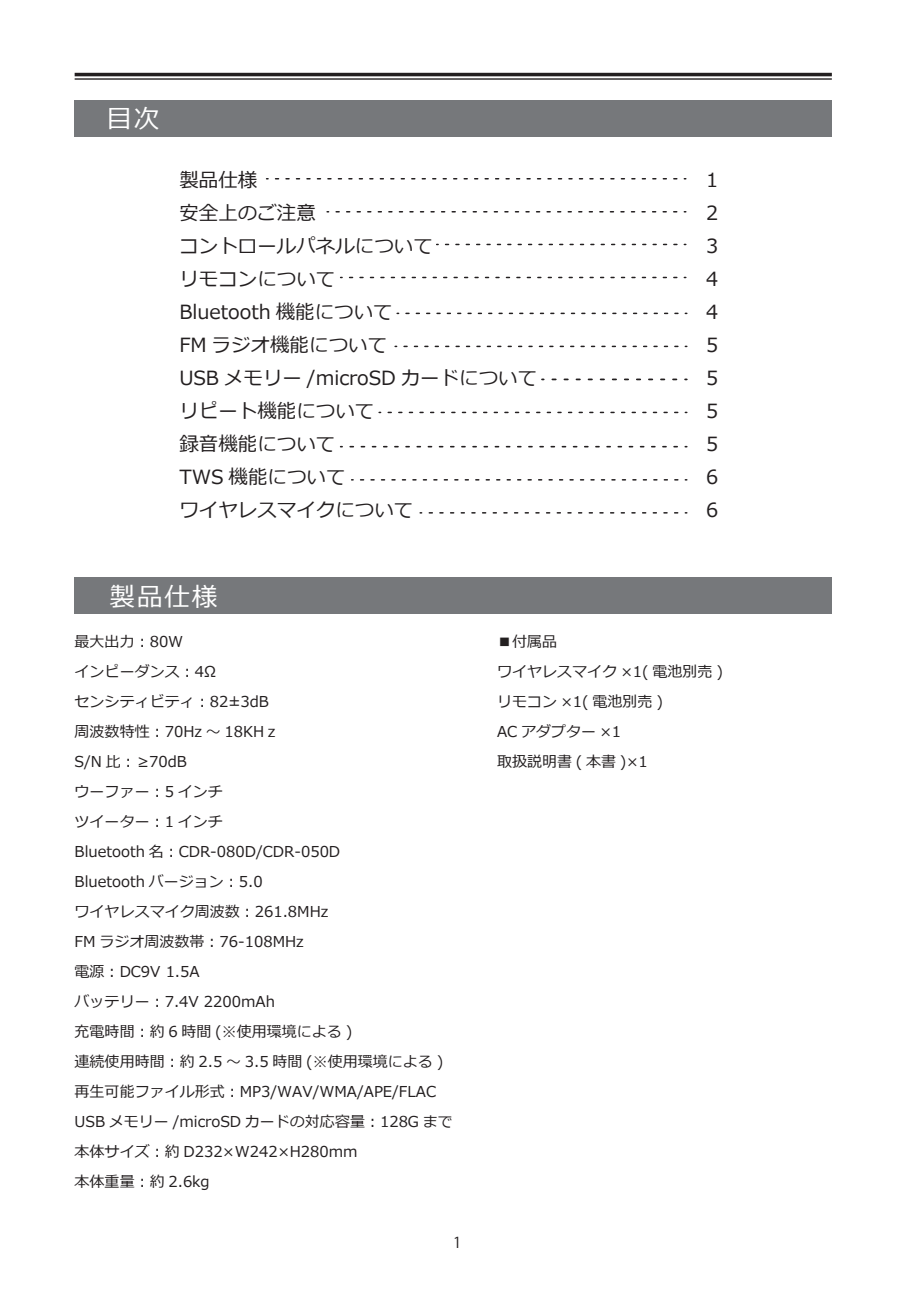
<style>
.page{position:relative;width:919px;height:1289px;background:#fff}
.page>*{position:absolute;margin:0;border:0;box-sizing:border-box;transform-origin:0 0}
.t1{font:25.65px "Meiryo";letter-spacing:.07em;color:#fff}
.t2{font:19.5px/33px "Meiryo";color:#231f20}
.t3{font:15px/30px "Meiryo";color:#231f20}
.t4{font:15px "Koz Go Pro";color:#231f20}
</style>
<div class="page">
<div style="left:75px;top:577px;width:756px;height:37px;background:#76787b"></div>
<hr style="left:75px;top:73px;width:756px;height:3px;background:#231f20">
<hr style="left:75px;top:78px;width:756px;height:2px;background:#231f20">
<div style="left:75px;top:100px;width:756px;height:37px;background:#76787b"></div>
<svg style="left:275px;top:178px;width:410px;height:1px"></svg>
<svg style="left:336px;top:211px;width:349px;height:1px"></svg>
<svg style="left:406px;top:312px;width:280px;height:2px"></svg>
<svg style="left:404px;top:345px;width:282px;height:2px"></svg>
<svg style="left:552px;top:378px;width:134px;height:2px"></svg>
<svg style="left:388px;top:411px;width:298px;height:2px"></svg>
<svg style="left:350px;top:446px;width:336px;height:1px"></svg>
<svg style="left:360px;top:479px;width:326px;height:1px"></svg>
<svg style="left:429px;top:512px;width:257px;height:1px"></svg>
<svg style="left:445px;top:244px;width:240px;height:1px"></svg>
<svg style="left:349px;top:277px;width:336px;height:1px"></svg>
<h1 class="t1" style="left:106px;top:101px;width:55px">目次</h1>
<h2 class="t2" style="left:179px;top:165px;width:359px">製品仕様<br>安全上のご注意<br>コントロールパネルについて<br>リモコンについて<br>Bluetooth 機能について<br>FM ラジオ機能について<br>USB メモリー /microSD カードについてリピート機能について<br>録音機能について<br>TWS 機能について<br>ワイヤレスマイクについて</h2>
<h2 class="t2" style="left:706px;top:164px;width:14px;text-align:justify">1<br>2<br>3<br>4<br>4<br>5<br>5<br>5<br>5<br>6<br>6</h2>
<h1 class="t1" style="left:110px;top:579px;width:109px">製品仕様</h1>
<p class="t3" style="left:75px;top:627px;width:379px">最大出力︓80W<br>インピーダンス︓4Ω<br>センシティビティ︓82±3dB<br>周波数特性︓70Hz ～ 18KHｚ<br>S/N 比︓ ≥70dB<br>ウーファー︓5 インチ<br>ツイーター︓1 インチ<br>Bluetooth 名︓CDR-080D/CDR-050D<br>Bluetooth バージョン︓5.0<br>ワイヤレスマイク周波数︓261.8MHz<br>FM ラジオ周波数帯︓76-108MHz<br>電源︓DC9V 1.5A<br>バッテリー︓7.4V 2200mAh<br>充電時間︓約 6 時間 (※使用環境による )<br>連続使用時間︓約 2.5 ～ 3.5 時間 (※使用環境による )再生可能ファイル形式︓MP3/WAV/WMA/APE/FLAC<br>USB メモリー /microSD カードの対応容量︓128G まで本体サイズ︓約 D232×W242×H280mm<br>本体重量︓約 2.6kg</p>
<p class="t3" style="left:497px;top:627px;width:227px">■付属品<br>ワイヤレスマイク ×1( 電池別売 )リモコン ×1( 電池別売 )<br>AC アダプター ×1<br>取扱説明書 ( 本書 )×1</p>
<p class="t4" style="left:453px;top:1232px;width:10px">1</p>
</div>
